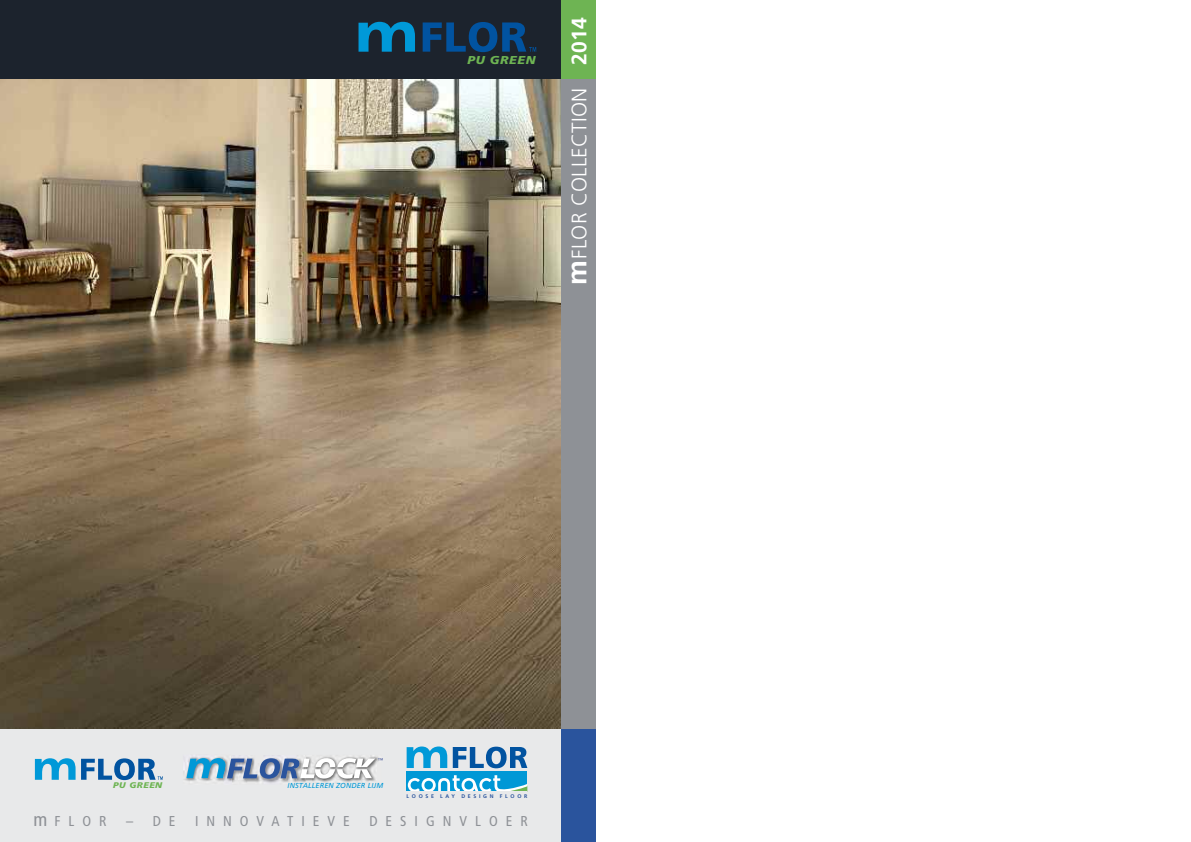
<style>
.page{position:relative;width:1191px;height:842px;background:#fff}
.page>*{position:absolute;margin:0;border:0;box-sizing:border-box;transform-origin:0 0}
.t1{font:300 21px "Frutiger";letter-spacing:.01em;color:#fff}
.t2{font:condensed 14.2px "Frutiger";letter-spacing:.565em;color:#8e9196}
.t3{font:italic 900 11.4px "Frutiger";letter-spacing:.05em;color:#6eb453;scale:1.1 1}
.t4{font:italic 900 8.2px "Frutiger";letter-spacing:.05em;color:#6eb453;scale:1.1 1}
.t5{font:italic 7.3px "Frutiger";letter-spacing:.02em;color:#0098d6}
.t6{font:5.6px "Frutiger";color:#5b69a4}
.t7{font:700 5.3px "Frutiger";letter-spacing:.505em;color:#2a549d}
.s1{font-weight:700;font-size:28px}
.s2{font-weight:700}
.s3{font-size:19.2px}
</style>
<div class="page">
<div style="left:0;top:0;width:595px;height:842px;background:#e8e9ea"></div>
<img style="left:0;top:79px;width:561px;height:650px">
<div style="left:561px;top:79px;width:34px;height:662px;background:#8e9196"></div>
<div style="left:0;top:0;width:595px;height:79px;background:#1c232d"></div>
<svg style="left:422px;top:22px;width:114px;height:30px"></svg>
<svg style="left:358px;top:22px;width:57px;height:30px"></svg>
<div style="left:561px;top:729px;width:34px;height:113px;background:#2a549d"></div>
<div style="left:561px;top:0;width:34px;height:79px;background:#6eb453"></div>
<img style="left:183px;top:755px;width:114px;height:28px">
<img style="left:224px;top:755px;width:8px;height:28px">
<img style="left:306px;top:755px;width:74px;height:27px">
<img style="left:297px;top:779px;width:9px;height:3px">
<svg style="left:186px;top:758px;width:189px;height:21px"></svg>
<svg style="left:35px;top:758px;width:128px;height:22px"></svg>
<div style="left:406px;top:771px;width:121px;height:21px;background:#0098d6"></div>
<svg style="left:408px;top:775px;width:119px;height:17px"></svg>
<svg style="left:453px;top:747px;width:74px;height:21px"></svg>
<svg style="left:407px;top:746px;width:40px;height:22px"></svg>
<p class="t3" style="left:467px;top:55px;width:63px">PU GREEN</p>
<h1 class="t1" style="left:571px;top:285px;width:270px;rotate:-90deg"><span class="s1">m</span>FLOR COLLECTION <span class="s2">2014</span></h1>
<p class="t6" style="left:378px;top:758px;width:7px">™</p>
<p class="t4" style="left:113px;top:782px;width:46px">PU GREEN</p>
<p class="t5" style="left:288px;top:783px;width:97px">INSTALLEREN ZONDER LIJM</p>
<p class="t7" style="left:406px;top:794px;width:122px">LOOSE LAY DESIGN FLOOR</p>
<p class="t2" style="left:34px;top:815px;width:74px"><span class="s3">m</span>FLOR</p>
<p class="t2" style="left:126px;top:815px;width:51px">– DE</p>
<p class="t2" style="left:195px;top:815px;width:156px">INNOVATIEVE</p>
<p class="t2" style="left:369px;top:815px;width:160px">DESIGNVLOER</p>
</div>
